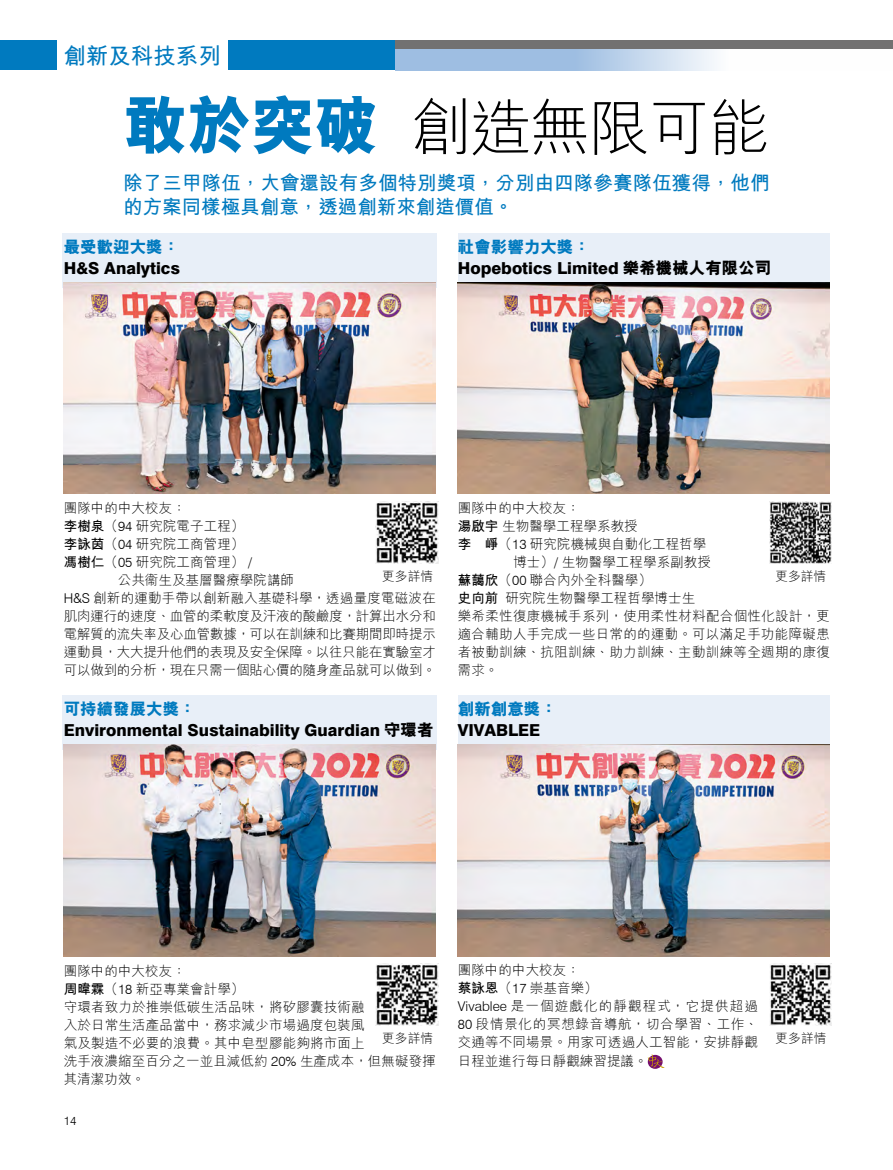
<style>
.page{position:relative;width:893px;height:1170px;background:#fff}
.page>*{position:absolute;margin:0;border:0;box-sizing:border-box;transform-origin:0 0}
.t1{font:300 61.2px "M Hei HK";letter-spacing:-.025em;color:#000}
.t2{font:700 22.5px "M Hei HK";color:#007abf}
.t3{font:700 19.5px/24px "M Hei HK";letter-spacing:.005em;color:#007abf}
.t4{font:800 16.5px "Swiss 721 BT";color:#000}
.t5{font:800 16.5px "M Hei HK";color:#007abf}
.t6{font:300 13.5px/18px "M Hei HK";letter-spacing:.005em;color:#000}
.t7{font:300 13.5px "M Hei HK";letter-spacing:-.015em;color:#000}
.t8{font:300 13.5px "M Hei HK";letter-spacing:.025em;color:#000}
.t9{font:300 12.75px "M Hei HK";color:#000}
.t10{font:300 12px "Swiss 721 BT";color:#000}
.s1{font-weight:800;font-size:65.25px;color:#007abf}
.s2{font-family:"M Hei HK"}
.s3{font-weight:700}
.s4{font-family:"Swiss 721 BT"}
</style>
<div class="page">
<div style="left:228px;top:41px;width:167px;height:29px;background:#007abf"></div>
<svg style="left:395px;top:49px;width:320px;height:21px;background:#b0cae7"></svg>
<div style="left:395px;top:41px;width:498px;height:8px;background:#727171"></div>
<div style="left:0;top:41px;width:57px;height:29px;background:#007abf"></div>
<div style="left:62px;top:234px;width:375px;height:54px;background:#e8eff8"></div>
<div style="left:62px;top:694px;width:375px;height:55px;background:#e8eff8"></div>
<div style="left:458px;top:234px;width:371px;height:54px;background:#e8eff8"></div>
<div style="left:458px;top:694px;width:371px;height:55px;background:#e8eff8"></div>
<img style="left:64px;top:282px;width:372px;height:211px">
<img style="left:64px;top:744px;width:372px;height:211px">
<img style="left:458px;top:282px;width:371px;height:211px">
<img style="left:458px;top:744px;width:371px;height:211px">
<svg style="left:648px;top:1054px;width:15px;height:13px"></svg>
<img style="left:376px;top:501px;width:62px;height:62px">
<img style="left:376px;top:963px;width:62px;height:62px">
<img style="left:770px;top:963px;width:61px;height:62px">
<img style="left:769px;top:501px;width:62px;height:62px">
<h2 class="t2" style="left:63px;top:39px;width:159px">創新及科技系列</h2>
<h1 class="t1" style="left:123px;top:96px;width:648px"><span class="s1">敢於突破</span>創造無限可能</h1>
<h3 class="t3" style="left:123px;top:169px;width:648px">除了三甲隊伍，大會還設有多個特別獎項，分別由四隊參賽隊伍獲得，他們的方案同樣極具創意，透過創新來創造價值。</h3>
<p class="t5" style="left:64px;top:238px;width:117px">最受歡迎大獎：</p>
<p class="t4" style="left:64px;top:258px;width:118px">H&amp;S Analytics</p>
<p class="t5" style="left:458px;top:238px;width:133px">社會影響力大獎：</p>
<p class="t4" style="left:458px;top:258px;width:315px">Hopebotics Limited <span class="s2">樂希機械人有限公司</span></p>
<p class="t6" style="left:64px;top:499px;width:124px">團隊中的中大校友：</p>
<p class="t6" style="left:64px;top:517px;width:182px"><span class="s3">李樹泉</span>（<span class="s4">94</span> 研究院電子工程）</p>
<p class="t6" style="left:64px;top:535px;width:182px"><span class="s3">李詠茵</span>（<span class="s4">04</span> 研究院工商管理）</p>
<p class="t6" style="left:64px;top:553px;width:190px"><span class="s3">馮樹仁</span>（<span class="s4">05</span> 研究院工商管理） <span class="s4">/</span></p>
<p class="t6" style="left:118px;top:571px;width:178px">公共衞生及基層醫療學院講師</p>
<p class="t6" style="left:64px;top:589px;width:374px"><span class="s4">H&amp;S</span> 創新的運動手帶以創新融入基礎科學，透過量度電磁波在</p>
<p class="t7" style="left:64px;top:609px;width:374px">肌肉運行的速度、血管的柔軟度及汗液的酸鹼度，計算出水分和</p>
<p class="t7" style="left:64px;top:627px;width:374px">電解質的流失率及心血管數據，可以在訓練和比賽期間即時提示</p>
<p class="t7" style="left:64px;top:645px;width:374px">運動員，大大提升他們的表現及安全保障。以往只能在實驗室才</p>
<p class="t7" style="left:64px;top:663px;width:374px">可以做到的分析，現在只需一個貼心價的隨身產品就可以做到。</p>
<p class="t9" style="left:382px;top:570px;width:52px">更多詳情</p>
<p class="t6" style="left:458px;top:499px;width:124px">團隊中的中大校友：</p>
<p class="t6" style="left:458px;top:517px;width:181px"><span class="s3">湯啟宇</span>生物醫學工程學系教授</p>
<p class="t6" style="left:458px;top:535px;width:250px"><span class="s3">李　崢</span>（<span class="s4">13</span> 研究院機械與自動化工程哲學</p>
<p class="t6" style="left:513px;top:553px;width:199px">博士）<span class="s4">/</span> 生物醫學工程學系副教授</p>
<p class="t6" style="left:458px;top:571px;width:196px"><span class="s3">蘇藹欣</span>（<span class="s4">00</span> 聯合內外全科醫學）</p>
<p class="t6" style="left:458px;top:589px;width:239px"><span class="s3">史向前</span>研究院生物醫學工程哲學博士生</p>
<p class="t8" style="left:458px;top:609px;width:374px">樂希柔性復康機械手系列，使用柔性材料配合個性化設計，更</p>
<p class="t6" style="left:458px;top:625px;width:373px">適合輔助人手完成一些日常的的運動。可以滿足手功能障礙患</p>
<p class="t8" style="left:458px;top:645px;width:374px">者被動訓練、抗阻訓練、助力訓練、主動訓練等全週期的康復</p>
<p class="t6" style="left:458px;top:661px;width:42px">需求。</p>
<p class="t9" style="left:775px;top:570px;width:52px">更多詳情</p>
<p class="t5" style="left:64px;top:700px;width:134px">可持續發展大獎：</p>
<p class="t4" style="left:64px;top:720px;width:371px">Environmental Sustainability Guardian <span class="s2">守環者</span></p>
<p class="t5" style="left:458px;top:700px;width:100px">創新創意獎：</p>
<p class="t4" style="left:458px;top:720px;width:84px">VIVABLEE</p>
<p class="t6" style="left:458px;top:961px;width:302px">團隊中的中大校友：<br><span class="s3">蔡詠恩</span>（<span class="s4">17</span> 崇基音樂）<br><span class="s4">Vivablee</span> 是一個遊戲化的靜觀程式，它提供超過<br><span class="s4">80</span> 段情景化的冥想錄音導航，切合學習、工作、交通等不同場景。用家可透過人工智能，安排靜觀日程並進行每日靜觀練習提議。</p>
<p class="t6" style="left:64px;top:961px;width:374px">團隊中的中大校友：<br><span class="s3">周暐霖</span>（<span class="s4">18</span> 新亞專業會計學）<br>守環者致力於推崇低碳生活品味，將矽膠囊技術融<br>入於日常生活產品當中，務求減少市場過度包裝風<br>氣及製造不必要的浪費。其中皂型膠能夠將市面上<br>洗手液濃縮至百分之一並且減低約 <span class="s4">20%</span> 生產成本，但無礙發揮其清潔功效。</p>
<p class="t9" style="left:382px;top:1032px;width:52px">更多詳情</p>
<p class="t9" style="left:775px;top:1032px;width:53px">更多詳情</p>
<p class="t10" style="left:64px;top:1113px;width:14px">14</p>
</div>
